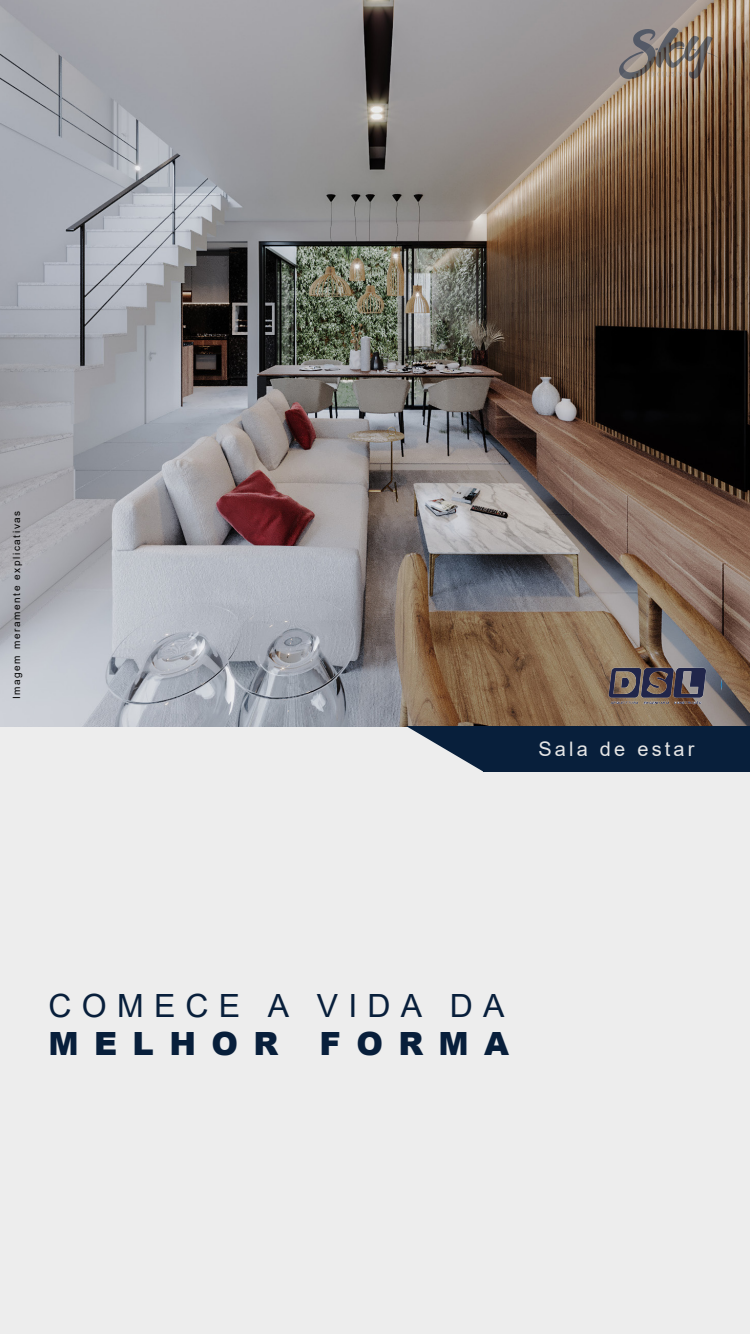
<style>
.page{position:relative;width:750px;height:1334px;background:#ededed}
.page>*{position:absolute;margin:0;border:0;box-sizing:border-box;transform-origin:0 0}
.t1{font:32px "Arial";letter-spacing:.32em;color:#081f3b}
.t2{font:900 32px "Arial";letter-spacing:.48em;color:#081f3b}
.t3{font:20px "Arial";letter-spacing:.16em;color:#e5e5e5}
.t4{font:10px "Arial";letter-spacing:.16em;color:#000}
</style>
<div class="page">
<img style="left:0;top:0;width:750px;height:727px">
<div style="left:484px;top:726px;width:266px;height:46px;background:#081f3b"></div>
<svg style="left:406px;top:726px;width:78px;height:46px"></svg>
<img style="left:598px;top:654px;width:123px;height:72px">
<svg style="left:619px;top:28px;width:100px;height:51px;background:#8b7e74"></svg>
<p class="t4" style="left:10px;top:699px;width:190px;rotate:-90deg">Imagem meramente explicativas</p>
<p class="t3" style="left:538px;top:735px;width:158px">Sala de estar</p>
<p class="t1" style="left:49px;top:984px;width:457px">COMECE A VIDA DA</p>
<p class="t2" style="left:49px;top:1021px;width:231px">MELHOR</p>
<p class="t2" style="left:320px;top:1021px;width:191px">FORMA</p>
</div>
